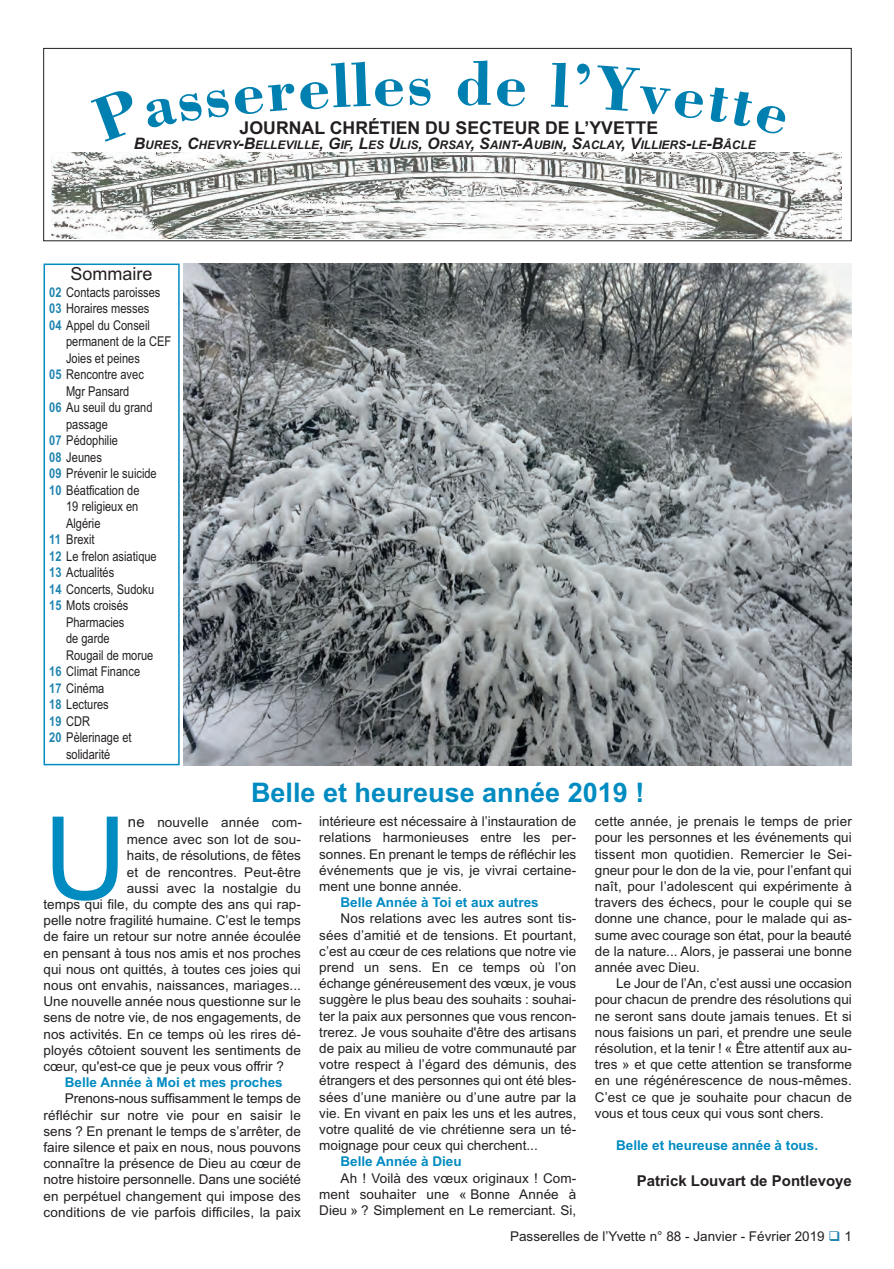
<style>
.page{position:relative;width:894px;height:1269px;background:#fff}
.page>*{position:absolute;margin:0;border:0;box-sizing:border-box;transform-origin:0 0}
.t1{font:115.5px "Arial";color:#008bc1}
.t2{font:700 27px "Arial";color:#008bc1}
.t3{font:18px "Arial";color:#231f20}
.t4{font:700 17.7px "Arial";color:#231f20}
.t5{font:700 15px "Arial";color:#231f20}
.t6{font:13.5px/16.2px "Arial";color:#231f20;text-align:justify}
.t7{font:13.5px "Arial Narrow";color:#231f20}
.t8{font:700 13.5px "Arial";color:#008bc1}
.t9{font:italic 700 11.85px "Arial";color:#231f20}
.s1{font-size:15.9px}
.s2{font-weight:700;color:#1f84b0}
.s3{font-size:15px}
.s4{color:#1f84b0}
</style>
<div class="page">
<div style="left:44px;top:263px;width:136px;height:502px;border:2px solid #008bc1"></div>
<img style="left:51px;top:152px;width:790px;height:86px">
<div style="left:43px;top:48px;width:808px;height:193px;border:1px solid #231f20"></div>
<img style="left:184px;top:263px;width:667px;height:502px">
<h3 class="t4" style="left:240px;top:121px;width:420px">JOURNAL CHRÉTIEN DU SECTEUR DE L’YVETTE</h3>
<p class="t9" style="left:134px;top:141px;width:623px"><span class="s1">B</span>URES<span class="s1">, C</span>HEVRY<span class="s1">-B</span>ELLEVILLE<span class="s1">, G</span>IF<span class="s1">, L</span>ES <span class="s1">U</span>LIS<span class="s1">, O</span>RSAY<span class="s1">, S</span>AINT<span class="s1">-A</span>UBIN<span class="s1">, S</span>ACLAY<span class="s1">, V</span>ILLIERS<span class="s1">-</span>LE<span class="s1">-B</span>ÂCLE</p>
<h3 class="t3" style="left:71px;top:267px;width:84px">Sommaire</h3>
<p class="t7" style="left:49px;top:287px;width:113px"><span class="s2">02</span> Contacts paroisses</p>
<p class="t7" style="left:49px;top:304px;width:102px"><span class="s2">03</span> Horaires messes</p>
<p class="t7" style="left:49px;top:320px;width:102px"><span class="s2">04</span> Appel du Conseil</p>
<p class="t7" style="left:66px;top:337px;width:107px">permanent de la CEF</p>
<p class="t7" style="left:66px;top:353px;width:75px">Joies et peines</p>
<p class="t7" style="left:49px;top:370px;width:96px"><span class="s2">05</span> Rencontre avec</p>
<p class="t7" style="left:66px;top:386px;width:65px">Mgr Pansard</p>
<p class="t7" style="left:49px;top:403px;width:105px"><span class="s2">06</span> Au seuil du grand</p>
<p class="t7" style="left:66px;top:419px;width:43px">passage</p>
<p class="t7" style="left:49px;top:436px;width:70px"><span class="s2">07</span> Pédophilie</p>
<p class="t7" style="left:49px;top:452px;width:54px"><span class="s2">08</span> Jeunes</p>
<p class="t7" style="left:49px;top:469px;width:109px"><span class="s2">09</span> Prévenir le suicide</p>
<p class="t7" style="left:49px;top:485px;width:92px"><span class="s2">10</span> Béatfication de</p>
<p class="t7" style="left:66px;top:502px;width:74px">19 religieux en</p>
<p class="t7" style="left:66px;top:518px;width:36px">Algérie</p>
<p class="t7" style="left:49px;top:535px;width:47px"><span class="s2">11</span> Brexit</p>
<p class="t7" style="left:49px;top:551px;width:109px"><span class="s2">12</span> Le frelon asiatique</p>
<p class="t7" style="left:49px;top:568px;width:67px"><span class="s2">13</span> Actualités</p>
<p class="t7" style="left:49px;top:584px;width:107px"><span class="s2">14</span> Concerts, Sudoku</p>
<p class="t7" style="left:49px;top:601px;width:81px"><span class="s2">15</span> Mots croisés</p>
<p class="t7" style="left:66px;top:617px;width:60px">Pharmacies</p>
<p class="t7" style="left:66px;top:634px;width:45px">de garde</p>
<p class="t7" style="left:66px;top:650px;width:89px">Rougail de morue</p>
<p class="t7" style="left:49px;top:667px;width:92px"><span class="s2">16</span> Climat Finance</p>
<p class="t7" style="left:49px;top:683px;width:57px"><span class="s2">17</span> Cinéma</p>
<p class="t7" style="left:49px;top:700px;width:61px"><span class="s2">18</span> Lectures</p>
<p class="t7" style="left:49px;top:716px;width:42px"><span class="s2">19</span> CDR</p>
<p class="t7" style="left:49px;top:733px;width:84px"><span class="s2">20</span> Pèlerinage et</p>
<p class="t7" style="left:66px;top:749px;width:46px">solidarité</p>
<h2 class="t2" style="left:251px;top:783px;width:395px">Belle et heureuse année 2019 !</h2>
<h1 class="t1" style="left:44px;top:816px;width:85px">U</h1>
<p class="t6" style="left:128px;top:816px;width:176px"><span class="s3">ne</span> nouvelle année com-</p>
<p class="t6" style="left:127px;top:833px;width:176px">mence avec son lot de sou-</p>
<p class="t6" style="left:127px;top:849px;width:176px">haits, de résolutions, de fêtes</p>
<p class="t6" style="left:127px;top:865px;width:176px">et de rencontres. Peut-être</p>
<p class="t6" style="left:127px;top:881px;width:176px">aussi avec la nostalgie du</p>
<p class="t6" style="left:44px;top:897px;width:259px">temps qui file, du compte des ans qui rap-</p>
<p class="t6" style="left:44px;top:914px;width:259px">pelle notre fragilité humaine. C’est le temps</p>
<p class="t6" style="left:44px;top:930px;width:259px">de faire un retour sur notre année écoulée</p>
<p class="t6" style="left:44px;top:946px;width:259px">en pensant à tous nos amis et nos proches</p>
<p class="t6" style="left:44px;top:962px;width:259px">qui nous ont quittés, à toutes ces joies qui</p>
<p class="t6" style="left:44px;top:978px;width:259px">nous ont envahis, naissances, mariages...</p>
<p class="t6" style="left:44px;top:995px;width:259px">Une nouvelle année nous questionne sur le</p>
<p class="t6" style="left:44px;top:1011px;width:259px">sens de notre vie, de nos engagements, de</p>
<p class="t6" style="left:44px;top:1027px;width:259px">nos activités. En ce temps où les rires dé-</p>
<p class="t6" style="left:44px;top:1043px;width:259px">ployés côtoient souvent les sentiments de</p>
<p class="t6" style="left:44px;top:1059px;width:242px">cœur, qu'est-ce que je peux vous offrir ?</p>
<p class="t8" style="left:65px;top:1077px;width:219px">Belle Année à Moi et mes proches</p>
<p class="t6" style="left:44px;top:1092px;width:259px;text-indent:21px">Prenons-nous suffisamment le temps de réfléchir sur notre vie pour en saisir le sens ? En prenant le temps de s’arrêter, de faire silence et paix en nous, nous pouvons connaître la présence de Dieu au cœur de notre histoire personnelle. Dans une société en perpétuel changement qui impose des conditions de vie parfois difficiles, la paix</p>
<p class="t6" style="left:319px;top:815px;width:258px">intérieure est nécessaire à l’instauration de relations harmonieuses entre les per&shy;sonnes. En prenant le temps de réfléchir les événements que je vis, je vivrai certaine&shy;ment une bonne année.</p>
<p class="t8" style="left:340px;top:897px;width:200px">Belle Année à Toi et aux autres</p>
<p class="t6" style="left:319px;top:912px;width:259px;text-indent:21px">Nos relations avec les autres sont tis&shy;sées d’amitié et de tensions. Et pourtant, c’est au cœur de ces relations que notre vie prend un sens. En ce temps où l’on échange généreusement des vœux, je vous suggère le plus beau des souhaits : souhai&shy;ter la paix aux personnes que vous rencon&shy;trerez. Je vous souhaite d'être des artisans de paix au milieu de votre communauté par votre respect à l’égard des démunis, des étrangers et des personnes qui ont été bles&shy;sées d’une manière ou d’une autre par la vie. En vivant en paix les uns et les autres, votre qualité de vie chrétienne sera un té&shy;moignage pour ceux qui cherchent...</p>
<p class="t8" style="left:340px;top:1157px;width:123px">Belle Année à Dieu</p>
<p class="t6" style="left:319px;top:1171px;width:259px;text-indent:21px">Ah ! Voilà des vœux originaux ! Com&shy;ment souhaiter une « Bonne Année à Dieu » ? Simplement en Le remerciant. Si,</p>
<p class="t6" style="left:595px;top:815px;width:258px">cette année, je prenais le temps de prier pour les personnes et les événements qui tissent mon quotidien. Remercier le Sei&shy;gneur pour le don de la vie, pour l’enfant qui naît, pour l’adolescent qui expérimente à travers des échecs, pour le couple qui se donne une chance, pour le malade qui as&shy;sume avec courage son état, pour la beauté de la nature... Alors, je passerai une bonne année avec Dieu.</p>
<p class="t6" style="left:595px;top:977px;width:258px;text-indent:21px">Le Jour de l’An, c’est aussi une occasion pour chacun de prendre des résolutions qui ne seront sans doute jamais tenues. Et si nous faisions un pari, et prendre une seule résolution, et la tenir ! « Être attentif aux au&shy;tres » et que cette attention se transforme en une régénérescence de nous-mêmes.<br>C’est ce que je souhaite pour chacun de vous et tous ceux qui vous sont chers.</p>
<p class="t8" style="left:616px;top:1140px;width:203px">Belle et heureuse année à tous.</p>
<p class="t5" style="left:636px;top:1175px;width:217px">Patrick Louvart de Pontlevoye</p>
<p class="t6" style="left:510px;top:1230px;width:343px">Passerelles de l’Yvette n° 88 - Janvier - Février 2019 <span class="s4">❑</span> 1</p>
</div>
